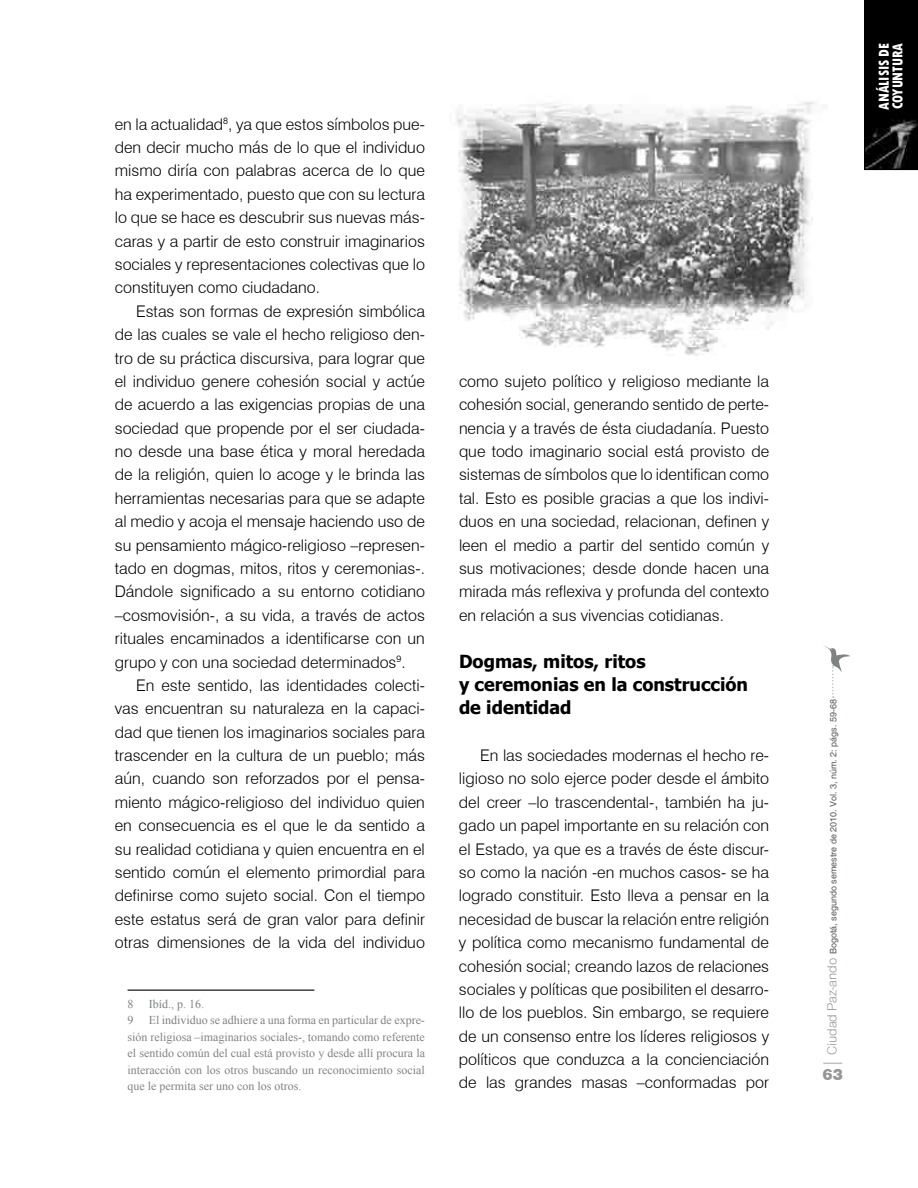
<style>
.page{position:relative;width:918px;height:1188px;background:#fff}
.page>*{position:absolute;margin:0;border:0;box-sizing:border-box;transform-origin:0 0}
.t1{font:700 18px/23.4px "Tahoma";color:#000}
.t2{font:900 16.5px "Sans";color:#939598}
.t3{font:300 16.05px/23.4px "Swiss 721 BT";color:#000;text-align:justify}
.t4{font:800 condensed 15px/13.5px "Tw Cen";letter-spacing:-.01em;color:#fff;scale:.96 1}
.t5{font:12px "Times New Roman";color:#808284}
.t6{font:9px "Sans";color:#58595b}
.s1{font-weight:300;font-size:13.5px;color:#939598}
</style>
<div class="page">
<svg style="left:864px;top:0;width:54px;height:170px;background:#070707"></svg>
<svg style="left:823px;top:1063px;width:19px;height:1px"></svg>
<svg style="left:823px;top:645px;width:27px;height:53px"></svg>
<img style="left:456px;top:102px;width:360px;height:254px">
<hr style="left:128px;top:990px;width:186px;height:1px;background:#000">
<p class="t3" style="left:115px;top:112px;width:312px">en la actualidad , ya que estos símbolos pue&shy;den decir mucho más de lo que el individuo mismo diría con palabras acerca de lo que ha experimentado, puesto que con su lectura lo que se hace es descubrir sus nuevas más&shy;caras y a partir de esto construir imaginarios sociales y representaciones colectivas que lo constituyen como ciudadano.</p>
<p class="t3" style="left:115px;top:299px;width:312px;text-indent:21px">Estas son formas de expresión simbólica de las cuales se vale el hecho religioso den&shy;tro de su práctica discursiva, para lograr que el individuo genere cohesión social y actúe de acuerdo a las exigencias propias de una sociedad que propende por el ser ciudada&shy;no desde una base ética y moral heredada de la religión, quien lo acoge y le brinda las herramientas necesarias para que se adapte al medio y acoja el mensaje haciendo uso de su pensamiento mágico-religioso –represen&shy;tado en dogmas, mitos, ritos y ceremonias-.<br>Dándole significado a su entorno cotidiano –cosmovisión-, a su vida, a través de actos rituales encaminados a identificarse con un grupo y con una sociedad determinados .</p>
<p class="t3" style="left:115px;top:673px;width:312px;text-indent:21px">En este sentido, las identidades colecti&shy;vas encuentran su naturaleza en la capaci&shy;dad que tienen los imaginarios sociales para trascender en la cultura de un pueblo; más aún, cuando son reforzados por el pensa&shy;miento mágico-religioso del individuo quien en consecuencia es el que le da sentido a su realidad cotidiana y quien encuentra en el sentido común el elemento primordial para definirse como sujeto social. Con el tiempo este estatus será de gran valor para definir otras dimensiones de la vida del individuo</p>
<p class="t5" style="left:149px;top:996px;width:57px">Ibíd., p. 16.</p>
<p class="t5" style="left:149px;top:1012px;width:278px">El individuo se adhiere a una forma en particular de expre-</p>
<p class="t5" style="left:128px;top:1029px;width:299px">sión religiosa –imaginarios sociales-, tomando como referente</p>
<p class="t5" style="left:128px;top:1045px;width:299px">el sentido común del cual está provisto y desde allí procura la</p>
<p class="t5" style="left:128px;top:1062px;width:299px">interacción con los otros buscando un reconocimiento social</p>
<p class="t5" style="left:128px;top:1078px;width:175px">que le permita ser uno con los otros.</p>
<p class="t3" style="left:459px;top:369px;width:312px">como sujeto político y religioso mediante la cohesión social, generando sentido de perte&shy;nencia y a través de ésta ciudadanía. Puesto que todo imaginario social está provisto de sistemas de símbolos que lo identifican como tal. Esto es posible gracias a que los indivi&shy;duos en una sociedad, relacionan, definen y leen el medio a partir del sentido común y sus motivaciones; desde donde hacen una mirada más reflexiva y profunda del contexto en relación a sus vivencias cotidianas.</p>
<p class="t1" style="left:459px;top:648px;width:291px">Dogmas, mitos, ritos<br>y ceremonias en la construcción de identidad</p>
<p class="t3" style="left:459px;top:744px;width:312px;text-indent:21px">En las sociedades modernas el hecho re&shy;ligioso no solo ejerce poder desde el ámbito del creer –lo trascendental-, también ha ju&shy;gado un papel importante en su relación con el Estado, ya que es a través de éste discur&shy;so como la nación -en muchos casos- se ha logrado constituir. Esto lleva a pensar en la necesidad de buscar la relación entre religión y política como mecanismo fundamental de cohesión social; creando lazos de relaciones sociales y políticas que posibiliten el desarro&shy;llo de los pueblos. Sin embargo, se requiere de un consenso entre los líderes religiosos y políticos que conduzca a la concienciación de las grandes masas –conformadas por</p>
<p class="t4" style="left:877px;top:110px;width:71px;rotate:-90deg">ANÁLISIS DE<br>COYUNTURA</p>
<p class="t6" style="left:828px;top:1055px;width:357px;rotate:-90deg"><span class="s1">Ciudad Paz-ando</span> Bogotá, segundo semestre de 2010. Vol. 3, núm. 2: págs. 59-68</p>
<p class="t2" style="left:823px;top:1065px;width:21px">63</p>
</div>
